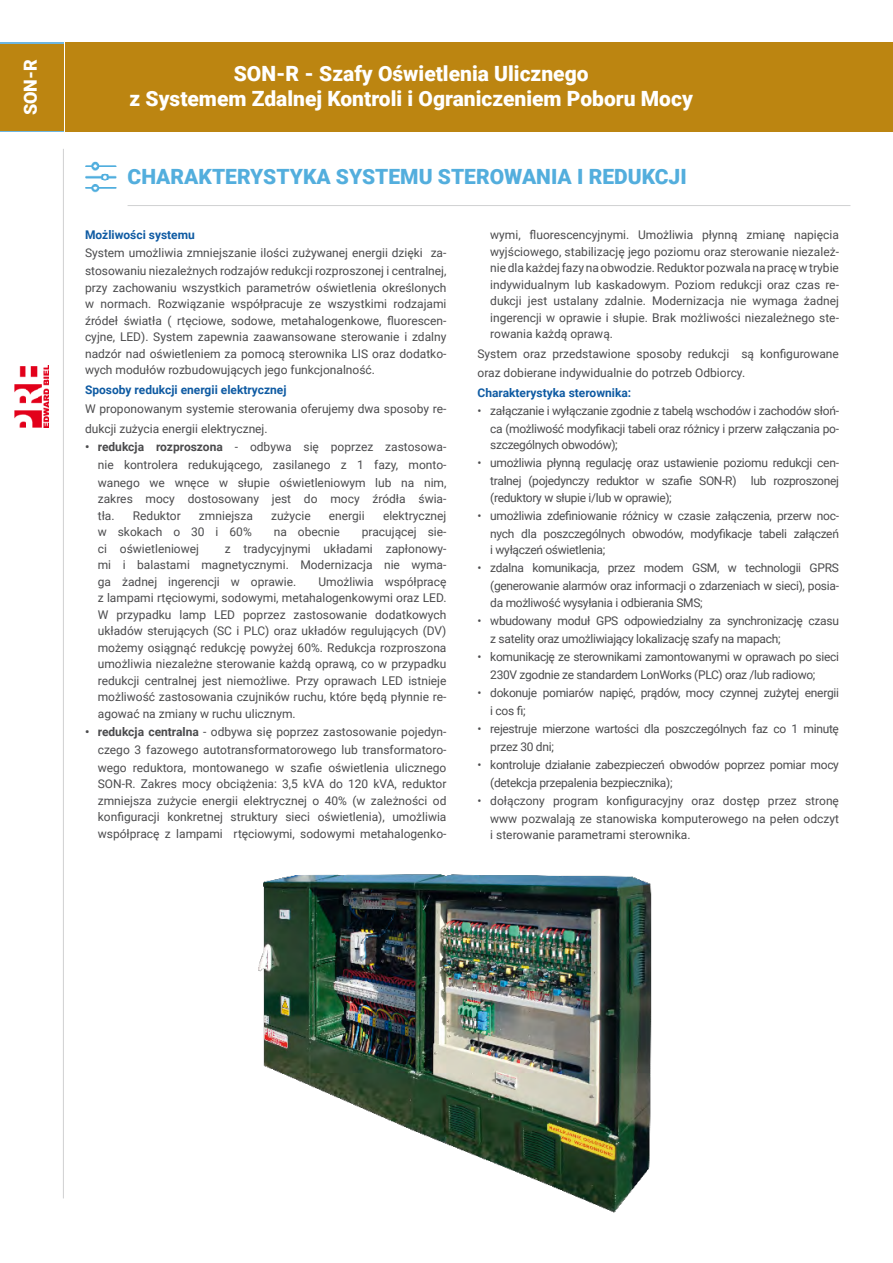
<style>
.page{position:relative;width:893px;height:1263px;background:#fff}
.page>*{position:absolute;margin:0;border:0;box-sizing:border-box;transform-origin:0 0}
.t1{font:900 21px/25.2px "Roboto";color:#fff;text-align:center}
.t2{font:900 21px "Roboto";color:#53aedd}
.t3{font:900 18px "Roboto";color:#fff}
.t4{font:12px/16.5px "Roboto";letter-spacing:-.025em;color:#4b4b4d;text-align:justify}
.t5{font:12px/18px "Roboto";color:#4b4b4d}
.t6{font:700 12px "Roboto";color:#0f5ba3}
.s1{font-weight:700}
</style>
<div class="page">
<hr style="left:63px;top:149px;width:1px;height:1049px;background:#d0d1d2">
<img style="left:15px;top:366px;width:34px;height:61px">
<div style="left:0;top:43px;width:64px;height:89px;background:#6eb6e1"></div>
<div style="left:0;top:44px;width:64px;height:87px;background:#bc8511"></div>
<div style="left:66px;top:43px;width:827px;height:89px;background:#bc8511"></div>
<img style="left:85px;top:161px;width:32px;height:32px">
<hr style="left:128px;top:205px;width:722px;height:1px;background:#d0d1d2">
<img style="left:258px;top:874px;width:394px;height:339px">
<h2 class="t3" style="left:18px;top:115px;width:58px;rotate:-90deg">SON-R</h2>
<h1 class="t1" style="left:130px;top:60px;width:565px">SON-R - Szafy Oświetlenia Ulicznego<br>z Systemem Zdalnej Kontroli i Ograniczeniem Poboru Mocy</h1>
<h1 class="t2" style="left:128px;top:161px;width:561px">CHARAKTERYSTYKA SYSTEMU STEROWANIA I REDUKCJI</h1>
<p class="t6" style="left:85px;top:226px;width:111px">Możliwości systemu</p>
<p class="t5" style="left:85px;top:243px;width:363px">System umożliwia zmniejszanie ilości zużywanej energii dzięki za&shy;stosowaniu niezależnych rodzajów redukcji rozproszonej i centralnej,</p>
<p class="t4" style="left:85px;top:279px;width:363px">przy zachowaniu wszystkich parametrów oświetlenia określonych w normach. Rozwiązanie współpracuje ze wszystkimi rodzajami źródeł światła ( rtęciowe, sodowe, metahalogenkowe, fluorescen&shy;cyjne, LED). System zapewnia zaawansowane sterowanie i zdalny nadzór nad oświetleniem za pomocą sterownika LIS oraz dodatko&shy;wych modułów rozbudowujących jego funkcjonalność.</p>
<p class="t6" style="left:85px;top:381px;width:203px">Sposoby redukcji energii elektrycznej</p>
<p class="t5" style="left:85px;top:399px;width:363px;line-height:19.5px">W proponowanym systemie sterowania oferujemy dwa sposoby re&shy;dukcji zużycia energii elektrycznej.</p>
<p class="t4" style="left:98px;top:437px;width:350px;line-height:18px;text-indent:-13px"><span class="s1">• redukcja rozproszona</span> - odbywa się poprzez zastosowa&shy;nie kontrolera redukującego, zasilanego z 1 fazy, monto&shy;wanego we wnęce w słupie oświetleniowym lub na nim,</p>
<p class="t5" style="left:98px;top:490px;width:350px;line-height:16.5px">zakres mocy dostosowany jest do mocy źródła świa&shy;tła.</p>
<p class="t5" style="left:133px;top:506px;width:49px">Reduktor</p>
<p class="t5" style="left:199px;top:506px;width:55px">zmniejsza</p>
<p class="t5" style="left:271px;top:506px;width:41px">zużycie</p>
<p class="t5" style="left:329px;top:506px;width:37px">energii</p>
<p class="t5" style="left:383px;top:506px;width:65px">elektrycznej</p>
<p class="t5" style="left:98px;top:522px;width:155px">w skokach o 30 i 60%</p>
<p class="t5" style="left:274px;top:522px;width:68px">na obecnie</p>
<p class="t5" style="left:362px;top:522px;width:86px">pracującej sie-</p>
<p class="t5" style="left:98px;top:539px;width:103px">ci oświetleniowej</p>
<p class="t4" style="left:98px;top:540px;width:350px;text-indent:127px">z tradycyjnymi układami zapłonowy&shy;mi i balastami magnetycznymi. Modernizacja nie wyma&shy;ga żadnej ingerencji w oprawie.</p>
<p class="t4" style="left:98px;top:573px;width:350px;text-indent:221px">Umożliwia współpracę z lampami rtęciowymi, sodowymi, metahalogenkowymi oraz LED.<br>W przypadku lamp LED poprzez zastosowanie dodatkowych układów sterujących (SC i PLC) oraz układów regulujących (DV) możemy osiągnąć redukcję powyżej 60%. Redukcja rozproszona umożliwia niezależne sterowanie każdą oprawą, co w przypadku redukcji centralnej jest niemożliwe. Przy oprawach LED istnieje możliwość zastosowania czujników ruchu, które będą płynnie re&shy;agować na zmiany w ruchu ulicznym.</p>
<p class="t4" style="left:98px;top:722px;width:350px;line-height:18px;text-indent:-13px"><span class="s1">• redukcja centralna</span> - odbywa się poprzez zastosowanie pojedyn&shy;czego 3 fazowego autotransformatorowego lub transformatoro&shy;wego reduktora, montowanego w szafie oświetlenia ulicznego</p>
<p class="t4" style="left:98px;top:775px;width:350px">SON-R. Zakres mocy obciążenia: 3,5 kVA do 120 kVA, reduktor zmniejsza zużycie energii elektrycznej o 40% (w zależności od konfiguracji konkretnej struktury sieci oświetlenia), umożliwia współpracę z lampami rtęciowymi, sodowymi metahalogenko-</p>
<p class="t4" style="left:490px;top:226px;width:350px">wymi, fluorescencyjnymi. Umożliwia płynną zmianę napięcia wyjściowego, stabilizację jego poziomu oraz sterowanie niezależ&shy;nie dla każdej fazy na obwodzie. Reduktor pozwala na pracę w trybie indywidualnym lub kaskadowym. Poziom redukcji oraz czas re&shy;dukcji jest ustalany zdalnie. Modernizacja nie wymaga żadnej ingerencji w oprawie i słupie. Brak możliwości niezależnego ste&shy;rowania każdą oprawą.</p>
<p class="t5" style="left:477px;top:343px;width:363px;line-height:19.5px">System oraz przedstawione sposoby redukcji są konfigurowane oraz dobierane indywidualnie do potrzeb Odbiorcy.</p>
<p class="t6" style="left:477px;top:384px;width:155px">Charakterystyka sterownika:</p>
<p class="t4" style="left:477px;top:401px;width:363px;line-height:18px;text-align:right">• załączanie i wyłączanie zgodnie z tabelą wschodów i zachodów słoń&shy;ca (możliwość modyfikacji tabeli oraz różnicy i przerw załączania po-</p>
<p class="t4" style="left:490px;top:436px;width:129px">szczególnych obwodów);</p>
<p class="t4" style="left:477px;top:453px;width:363px;line-height:18px;text-align:right">• umożliwia płynną regulację oraz ustawienie poziomu redukcji cen&shy;tralnej (pojedynczy reduktor w szafie SON-R) lub rozproszonej</p>
<p class="t4" style="left:490px;top:489px;width:183px">(reduktory w słupie i/lub w oprawie);</p>
<p class="t4" style="left:477px;top:506px;width:363px;line-height:18px;text-align:right">• umożliwia zdefiniowanie różnicy w czasie załączenia, przerw noc&shy;nych dla poszczególnych obwodów, modyfikacje tabeli załączeń</p>
<p class="t4" style="left:490px;top:541px;width:116px">i wyłączeń oświetlenia;</p>
<p class="t4" style="left:477px;top:558px;width:363px;line-height:18px;text-align:right">• zdalna komunikacja, przez modem GSM, w technologii GPRS (generowanie alarmów oraz informacji o zdarzeniach w sieci), posia-</p>
<p class="t4" style="left:490px;top:594px;width:214px">da możliwość wysyłania i odbierania SMS;</p>
<p class="t4" style="left:490px;top:611px;width:350px;line-height:18px;text-indent:-13px">• wbudowany moduł GPS odpowiedzialny za synchronizację czasu z satelity oraz umożliwiający lokalizację szafy na mapach;</p>
<p class="t4" style="left:490px;top:647px;width:350px;line-height:18px;text-indent:-13px">• komunikację ze sterownikami zamontowanymi w oprawach po sieci<br>230V zgodnie ze standardem LonWorks (PLC) oraz /lub radiowo;</p>
<p class="t4" style="left:490px;top:683px;width:350px;line-height:18px;text-indent:-13px">• dokonuje pomiarów napięć, prądów, mocy czynnej zużytej energii i cos fi;</p>
<p class="t4" style="left:490px;top:719px;width:350px;line-height:18px;text-indent:-13px">• rejestruje mierzone wartości dla poszczególnych faz co 1 minutę przez 30 dni;</p>
<p class="t4" style="left:490px;top:755px;width:350px;line-height:18px;text-indent:-13px">• kontroluje działanie zabezpieczeń obwodów poprzez pomiar mocy (detekcja przepalenia bezpiecznika);</p>
<p class="t5" style="left:477px;top:791px;width:363px;text-align:right">• dołączony program konfiguracyjny oraz dostęp przez stronę www pozwalają ze stanowiska komputerowego na pełen odczyt</p>
<p class="t5" style="left:490px;top:825px;width:202px">i sterowanie parametrami sterownika.</p>
</div>
